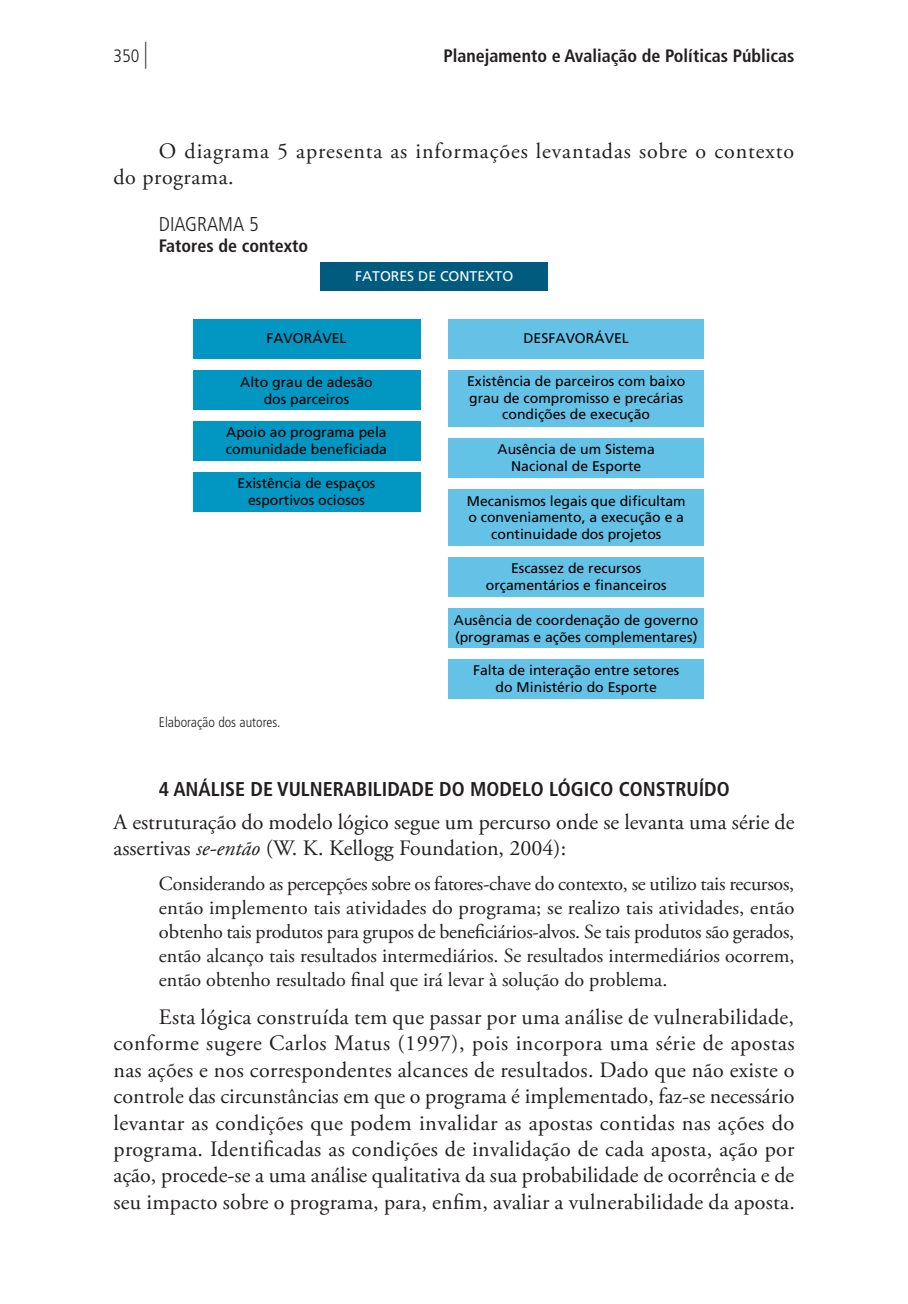
<style>
.page{position:relative;width:908px;height:1304px;background:#fff}
.page>*{position:absolute;margin:0;border:0;box-sizing:border-box;transform-origin:0 0}
.texto_corrido{font:22px/26.4px "Adobe Garamond Pro";letter-spacing:.025em;color:#231f20}
.texto_corrido_sem_re{font:22px/26.4px "Adobe Garamond Pro";color:#231f20}
.texto_corrido_blocad{font:20px/24px "Adobe Garamond Pro";color:#231f20;text-align:justify}
.titulo_1{font:700 condensed 20px "Frutiger LT Pro";color:#231f20}
.titulo_1_grafico{font:300 condensed 20px "Frutiger LT Pro";color:#231f20}
.titulo_2_grafico_soz{font:700 condensed 18px "Frutiger LT Pro";color:#231f20}
.t1{font:300 condensed 18px "Frutiger LT Pro";color:#231f20}
.t2{font:14px/16.8px "Frutiger LT Pro";color:#000;text-align:center}
.fonte_grafico_sozinh{font:300 condensed 14px "Frutiger LT Pro";color:#231f20}
.t3{font:14px "Frutiger LT Pro";color:#fff}
.s1{font-size:27px}
.s2{font-style:italic}
</style>
<div class="page">
<div style="left:320px;top:262px;width:227px;height:29px;background:#005b7f"></div>
<div style="left:448px;top:319px;width:255px;height:40px;background:#64c2e7"></div>
<div style="left:193px;top:319px;width:227px;height:40px;background:#0197c2"></div>
<div style="left:193px;top:421px;width:227px;height:40px;background:#0197c2"></div>
<div style="left:193px;top:472px;width:227px;height:40px;background:#0197c2"></div>
<div style="left:193px;top:370px;width:227px;height:40px;background:#0197c2"></div>
<div style="left:448px;top:659px;width:255px;height:40px;background:#64c2e7"></div>
<div style="left:448px;top:370px;width:255px;height:57px;background:#64c2e7"></div>
<div style="left:448px;top:438px;width:255px;height:40px;background:#64c2e7"></div>
<div style="left:448px;top:557px;width:255px;height:40px;background:#64c2e7"></div>
<div style="left:448px;top:608px;width:255px;height:40px;background:#64c2e7"></div>
<div style="left:448px;top:489px;width:255px;height:57px;background:#64c2e7"></div>
<p class="t1" style="left:113px;top:45px;width:36px">350 <span class="s1">|</span></p>
<p class="titulo_2_grafico_soz" style="left:443px;top:45px;width:352px">Planejamento e Avaliação de Políticas Públicas</p>
<p class="texto_corrido" style="left:113px;top:138px;width:682px;text-indent:45px">O diagrama 5 apresenta as informações levantadas sobre o contexto do programa.</p>
<p class="titulo_1_grafico" style="left:159px;top:212px;width:101px">DIAGRAMA 5</p>
<p class="titulo_2_grafico_soz" style="left:159px;top:235px;width:151px">Fatores de contexto</p>
<p class="t3" style="left:355px;top:268px;width:159px">FATORES DE CONTEXTO</p>
<p class="t2" style="left:266px;top:330px;width:82px">FAVORÁVEL</p>
<p class="t2" style="left:523px;top:330px;width:107px">DESFAVORÁVEL</p>
<p class="t2" style="left:240px;top:374px;width:134px">Alto grau de adesão dos parceiros</p>
<p class="t2" style="left:226px;top:424px;width:163px;text-align:left">Apoio ao programa pela comunidade beneficiada</p>
<p class="t2" style="left:237px;top:475px;width:139px">Existência de espaços esportivos ociosos</p>
<p class="fonte_grafico_sozinh" style="left:159px;top:714px;width:123px">Elaboração dos autores.</p>
<p class="t2" style="left:467px;top:373px;width:219px">Existência de parceiros com baixo grau de compromisso e precárias condições de execução</p>
<p class="t2" style="left:497px;top:441px;width:159px">Ausência de um Sistema<br>Nacional de Esporte</p>
<p class="t2" style="left:466px;top:492px;width:220px">Mecanismos legais que dificultam o conveniamento, a execução e a continuidade dos projetos</p>
<p class="t2" style="left:485px;top:560px;width:182px">Escassez de recursos orçamentários e financeiros</p>
<p class="t2" style="left:453px;top:612px;width:246px;text-align:left">Ausência de coordenação de governo (programas e ações complementares)</p>
<p class="t2" style="left:473px;top:662px;width:208px">Falta de interação entre setores do Ministério do Esporte</p>
<p class="titulo_1" style="left:159px;top:778px;width:572px">4 ANÁLISE DE VULNERABILIDADE DO MODELO LÓGICO CONSTRUÍDO</p>
<p class="texto_corrido_sem_re" style="left:113px;top:809px;width:682px">A estruturação do modelo lógico segue um percurso onde se levanta uma série de assertivas <span class="s2">se-então</span> (W. K. Kellogg Foundation, 2004):</p>
<p class="texto_corrido_blocad" style="left:159px;top:873px;width:637px">Considerando as percepções sobre os fatores-chave do contexto, se utilizo tais recursos, então implemento tais atividades do programa; se realizo tais atividades, então obtenho tais produtos para grupos de beneficiários-alvos. Se tais produtos são gerados, então alcanço tais resultados intermediários. Se resultados intermediários ocorrem, então obtenho resultado final que irá levar à solução do problema.</p>
<p class="texto_corrido" style="left:113px;top:1005px;width:682px;text-align:justify;text-indent:45px">Esta lógica construída tem que passar por uma análise de vulnerabilidade, conforme sugere Carlos Matus (1997), pois incorpora uma série de apostas nas ações e nos correspondentes alcances de resultados. Dado que não existe o controle das circunstâncias em que o programa é implementado, faz-se necessário levantar as condições que podem invalidar as apostas contidas nas ações do programa. Identificadas as condições de invalidação de cada aposta, ação por ação, procede-se a uma análise qualitativa da sua probabilidade de ocorrência e de seu impacto sobre o programa, para, enfim, avaliar a vulnerabilidade da aposta.</p>
</div>
